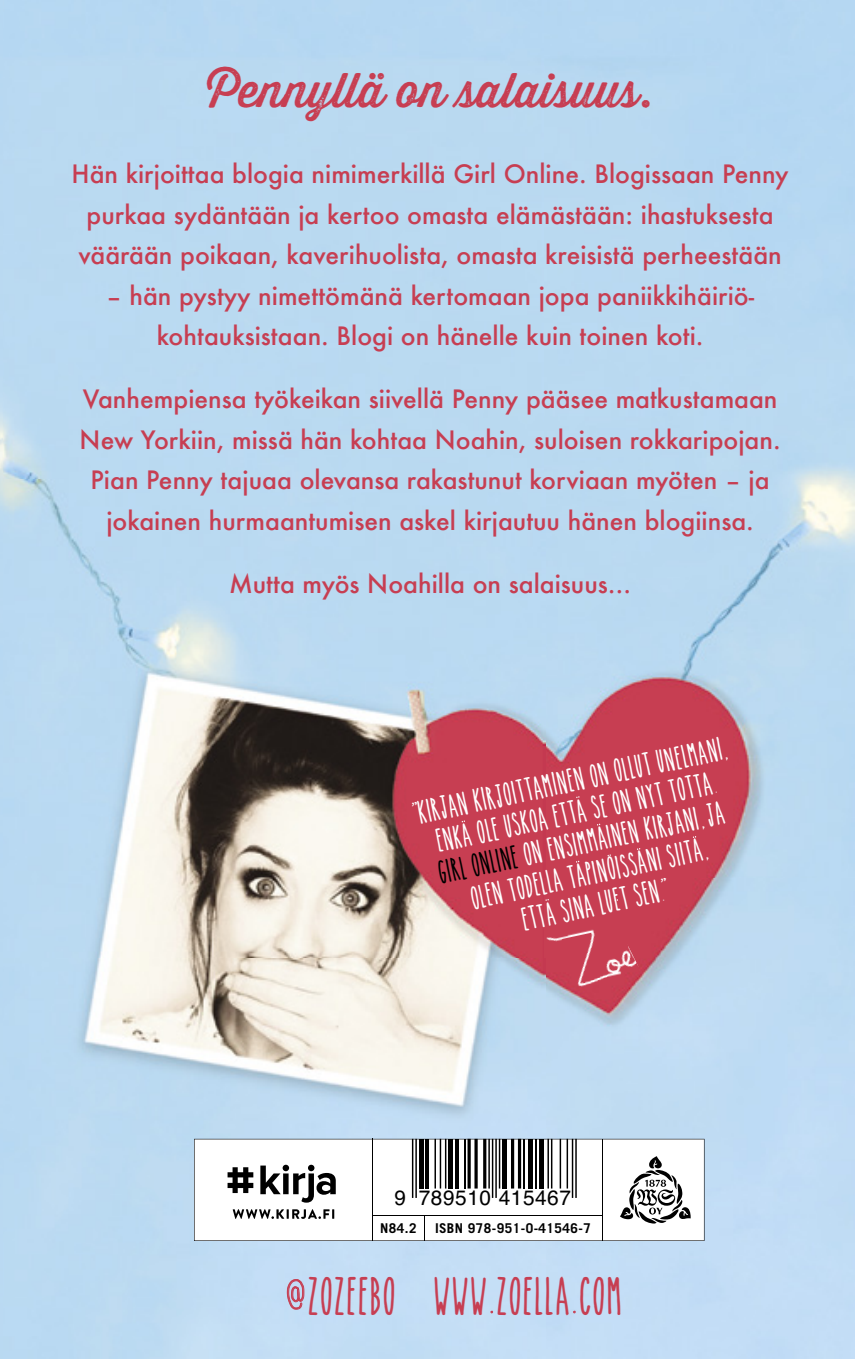
<style>
.page{position:relative;width:855px;height:1359px;background:#fff}
.page>*{position:absolute;margin:0;border:0;box-sizing:border-box;transform-origin:0 0}
.t1{font:47.25px "Thirsty Rough Reg One";color:#c73e52}
.t2{font:36.68px "The Skinnybold";color:#c73e52}
.t3{font:500 24.75px/40.5px "Futura";color:#c73e52;text-align:center}
.t4{font:22.5px/31.5px "The Skinnybold";color:#fff;text-align:center}
.t5{font:20.93px "Helvetica";letter-spacing:.025em;color:#000}
.t6{font:700 13.5px "Trade Gothic LT Std";letter-spacing:.035em;color:#000}
.s1{font-family:"indie queen"}
.s2{color:#000}
</style>
<div class="page">
<img style="left:0;top:0;width:855px;height:1359px">
<svg style="left:194px;top:1138px;width:510px;height:102px"></svg>
<hr style="left:372px;top:1138px;width:1px;height:102px;background:#000">
<svg style="left:424px;top:1216px;width:1px;height:24px"></svg>
<hr style="left:602px;top:1139px;width:1px;height:101px;background:#000">
<hr style="left:372px;top:1215px;width:230px;height:1px;background:#000">
<svg style="left:233px;top:1209px;width:101px;height:9px"></svg>
<svg style="left:260px;top:1165px;width:21px;height:29px"></svg>
<div style="left:283px;top:1164px;width:6px;height:7px;background:#000;border-radius:50%"></div>
<div style="left:283px;top:1173px;width:5px;height:21px;background:#000"></div>
<svg style="left:293px;top:1164px;width:43px;height:38px"></svg>
<svg style="left:227px;top:1167px;width:26px;height:26px"></svg>
<hr style="left:415px;top:1138px;width:2px;height:59px;background:#000">
<hr style="left:412px;top:1138px;width:1px;height:59px;background:#000">
<div style="left:419px;top:1138px;width:5px;height:50px;background:#000"></div>
<hr style="left:426px;top:1138px;width:3px;height:50px;background:#000">
<hr style="left:445px;top:1138px;width:1px;height:50px;background:#000">
<hr style="left:440px;top:1138px;width:1px;height:50px;background:#000">
<hr style="left:434px;top:1138px;width:2px;height:50px;background:#000">
<div style="left:448px;top:1138px;width:5px;height:50px;background:#000"></div>
<hr style="left:455px;top:1138px;width:3px;height:50px;background:#000">
<hr style="left:464px;top:1138px;width:1px;height:50px;background:#000">
<hr style="left:483px;top:1138px;width:3px;height:50px;background:#000">
<hr style="left:474px;top:1138px;width:3px;height:50px;background:#000">
<svg style="left:467px;top:1138px;width:4px;height:50px"></svg>
<hr style="left:499px;top:1138px;width:1px;height:50px;background:#000">
<hr style="left:495px;top:1138px;width:2px;height:59px;background:#000">
<hr style="left:492px;top:1138px;width:1px;height:59px;background:#000">
<hr style="left:488px;top:1138px;width:2px;height:50px;background:#000">
<div style="left:502px;top:1138px;width:5px;height:50px;background:#000"></div>
<hr style="left:518px;top:1138px;width:3px;height:50px;background:#000">
<hr style="left:511px;top:1138px;width:3px;height:50px;background:#000">
<hr style="left:523px;top:1138px;width:1px;height:50px;background:#000">
<div style="left:528px;top:1138px;width:5px;height:50px;background:#000"></div>
<hr style="left:535px;top:1138px;width:2px;height:50px;background:#000">
<div style="left:539px;top:1138px;width:5px;height:50px;background:#000"></div>
<hr style="left:575px;top:1138px;width:2px;height:59px;background:#000">
<hr style="left:572px;top:1138px;width:1px;height:59px;background:#000">
<hr style="left:566px;top:1138px;width:2px;height:50px;background:#000">
<hr style="left:559px;top:1138px;width:2px;height:50px;background:#000">
<hr style="left:551px;top:1138px;width:1px;height:50px;background:#000">
<hr style="left:547px;top:1138px;width:2px;height:50px;background:#000">
<svg style="left:620px;top:1156px;width:70px;height:67px"></svg>
<svg style="left:287px;top:1279px;width:17px;height:30px"></svg>
<img style="left:524px;top:928px;width:117px;height:77px">
<svg style="left:0;top:1355px;width:4px;height:4px"></svg>
<h1 class="t1" style="left:207px;top:55px;width:447px">Pennyllä on salaisuus.</h1>
<p class="t3" style="left:72px;top:153px;width:718px">Hän kirjoittaa blogia nimimerkillä Girl Online. Blogissaan Penny purkaa sydäntään ja kertoo omasta elämästään: ihastuksesta väärään poikaan, kaverihuolista, omasta kreisistä perheestään</p>
<p class="t3" style="left:106px;top:275px;width:649px">– hän pystyy nimettömänä kertomaan jopa paniikkihäiriö&shy;kohtauksistaan. Blogi on hänelle kuin toinen koti.</p>
<p class="t3" style="left:80px;top:378px;width:702px">Vanhempiensa työkeikan siivellä Penny pääsee matkustamaan New Yorkiin, missä hän kohtaa Noahin, suloisen rokkaripojan.<br>Pian Penny tajuaa olevansa rakastunut korviaan myöten – ja jokainen hurmaantumisen askel kirjautuu hänen blogiinsa.</p>
<p class="t3" style="left:229px;top:563px;width:404px">Mutta myös Noahilla on salaisuus…</p>
<p class="t4" style="left:410px;top:798px;width:321px;rotate:-12deg"><span class="s1">”</span>KIRJAN KIRJOITTAMINEN ON OLLUT UNELMANI<span class="s1">, </span>ENKA OLE USKOA ETTA SE ON NYT TOTTA<span class="s1">.<br></span><span class="s2">GIRL ONLINE</span> ON ENSIMMAINEN KIRJANI<span class="s1">,</span> JA OLEN TODELLA TAPINOISSANI SIITA<span class="s1">,<br></span>ETTA SINA LUET SEN<span class="s1">.”</span></p>
<p class="t5" style="left:394px;top:1181px;width:178px">9 789510 415467</p>
<p class="t6" style="left:380px;top:1219px;width:38px">N84.2</p>
<p class="t6" style="left:435px;top:1220px;width:157px">ISBN 978-951-0-41546-7</p>
<h2 class="t2" style="left:287px;top:1276px;width:340px"><span class="s1">@</span> ZOZEEBO WWW<span class="s1">.</span>ZOELLA<span class="s1">.</span>COM</h2>
</div>
